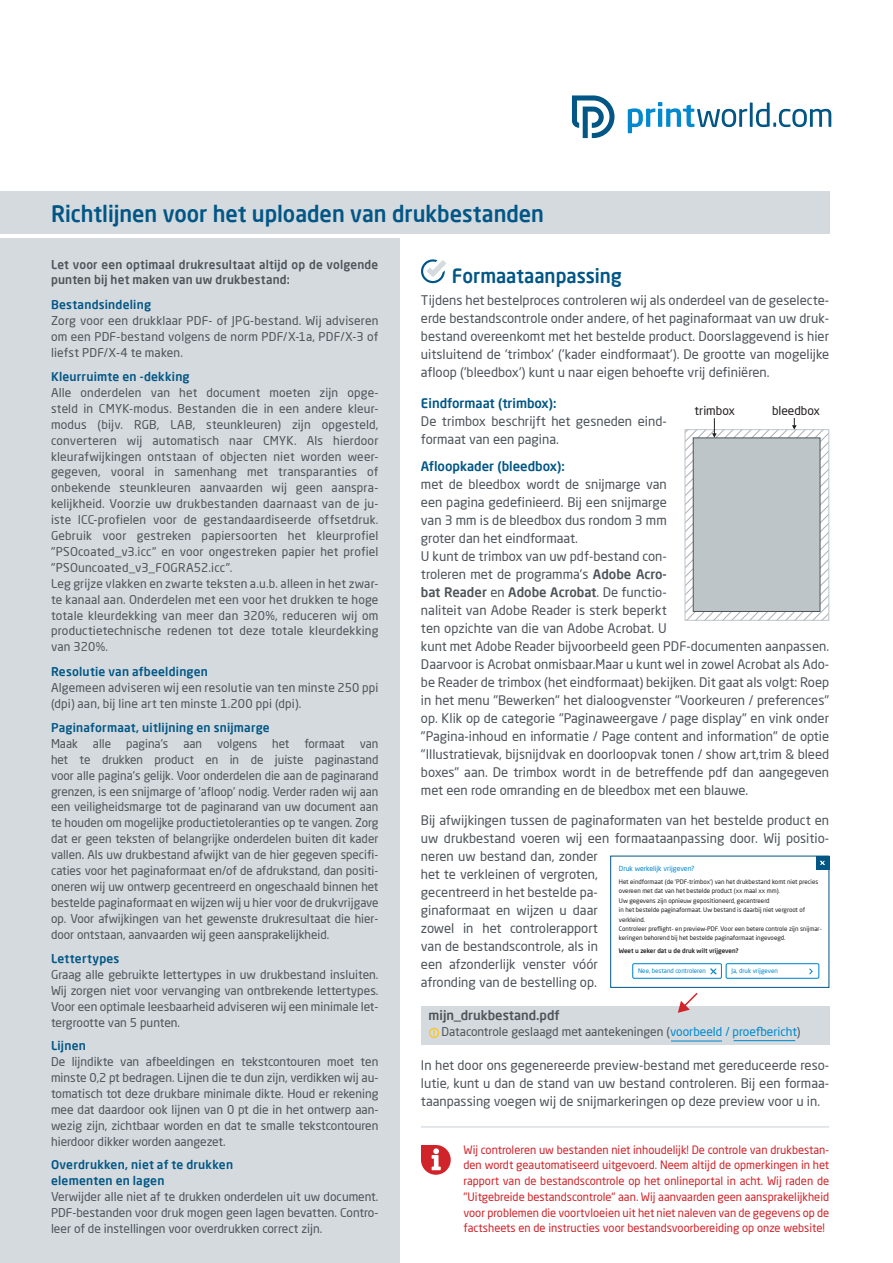
<style>
.page{position:relative;width:893px;height:1263px;background:#fff}
.page>*{position:absolute;margin:0;border:0;box-sizing:border-box;transform-origin:0 0}
.t1{font:500 22.5px "Neo Sans Pro";color:#015685;scale:.96 1}
.t2{font:500 19.5px "Neo Sans Pro";color:#015685;scale:.96 1}
.t3{font:13.05px/18px "Neo Sans Pro";color:#4d545a}
.t4{font:500 13.05px "Neo Sans Pro";color:#015685}
.t5{font:500 12.9px "Neo Sans Pro";color:#4d545a}
.t6{font:12px/15.9px "Neo Sans Pro";letter-spacing:.01em;color:#4d545a;text-align:justify}
.t7{font:500 12px/15.9px "Neo Sans Pro";letter-spacing:.02em;color:#015685}
.t8{font:500 12px/15.9px "Neo Sans Pro";letter-spacing:.02em;color:#4d545a}
.t9{font:12px "Neo Sans Pro";color:#231f20}
.t10{font:11.4px/15.8px "Neo Sans Pro";color:#d1232a;text-align:justify}
.t11{font:6.9px "Neo Sans Pro";color:#0089cf}
.t12{font:6.15px/9.4px "Neo Sans Pro";color:#231f20}
.t13{font:6.15px "Neo Sans Pro";color:#0089cf}
.t14{font:500 6.15px "Neo Sans Pro";color:#231f20}
.s1{font-weight:500}
.s2{color:#0089cf}
</style>
<div class="page">
<div style="left:0;top:191px;width:829px;height:43px;background:#d4dade"></div>
<svg style="left:421px;top:1145px;width:30px;height:30px"></svg>
<div style="left:0;top:238px;width:400px;height:1025px;background:#d4dade"></div>
<div style="left:610px;top:856px;width:219px;height:132px;background:#fff;border:1px solid #015685"></div>
<div style="left:816px;top:856px;width:13px;height:13px;background:#015685"></div>
<svg style="left:820px;top:860px;width:5px;height:5px"></svg>
<div style="left:632px;top:963px;width:90px;height:16px;border:1px solid #0089cf"></div>
<div style="left:726px;top:963px;width:93px;height:16px;border:1px solid #0089cf"></div>
<svg style="left:710px;top:968px;width:7px;height:7px"></svg>
<svg style="left:809px;top:968px;width:4px;height:7px"></svg>
<hr style="left:421px;top:1126px;width:408px;height:2px;background:#dce0e3">
<svg style="left:421px;top:259px;width:25px;height:24px"></svg>
<svg style="left:685px;top:418px;width:144px;height:202px"></svg>
<div style="left:421px;top:1006px;width:408px;height:39px;background:#d4dade"></div>
<div style="left:429px;top:1028px;width:10px;height:10px;border:1px solid #fec210;border-radius:50%"></div>
<svg style="left:433px;top:1030px;width:2px;height:6px"></svg>
<hr style="left:671px;top:1041px;width:51px;height:1px;background:#0089cf">
<hr style="left:734px;top:1040px;width:61px;height:1px;background:#0089cf">
<svg style="left:678px;top:992px;width:20px;height:21px"></svg>
<svg style="left:628px;top:102px;width:203px;height:31px"></svg>
<svg style="left:572px;top:96px;width:42px;height:42px"></svg>
<h1 class="t1" style="left:51px;top:200px;width:515px">Richtlijnen voor het uploaden van drukbestanden</h1>
<p class="t8" style="left:51px;top:256px;width:329px">Let voor een optimaal drukresultaat altijd op de volgende punten bij het maken van uw drukbestand:</p>
<p class="t7" style="left:51px;top:296px;width:101px">Bestandsindeling</p>
<p class="t6" style="left:51px;top:312px;width:329px">Zorg voor een drukklaar PDF- of JPG-bestand. Wij adviseren om een PDF-bestand volgens de norm PDF/X-1a, PDF/X-3 of liefst PDF/X-4 te maken.</p>
<p class="t7" style="left:51px;top:368px;width:140px">Kleurruimte en -dekking</p>
<p class="t6" style="left:51px;top:384px;width:329px;text-align:left">Alle onderdelen van het document moeten zijn opge&shy;steld in CMYK-modus. Bestanden die in een andere kleur&shy;modus (bijv. RGB, LAB, steunkleuren) zijn opgesteld, converteren wij automatisch naar CMYK. Als hierdoor kleurafwijkingen ontstaan of objecten niet worden weer&shy;gegeven, vooral in samenhang met transparanties of onbekende steunkleuren aanvaarden wij geen aanspra&shy;kelijkheid. Voorzie uw drukbestanden daarnaast van de ju&shy;iste ICC-profielen voor de gestandaardiseerde offsetdruk.<br>Gebruik voor gestreken papiersoorten het kleurprofiel "PSOcoated_v3.icc" en voor ongestreken papier het profiel "PSOuncoated_v3_FOGRA52.icc".<br>Leg grijze vlakken en zwarte teksten a.u.b. alleen in het zwar&shy;te kanaal aan. Onderdelen met een voor het drukken te hoge totale kleurdekking van meer dan 320%, reduceren wij om productietechnische redenen tot deze totale kleurdekking van 320%.</p>
<p class="t7" style="left:51px;top:663px;width:159px">Resolutie van afbeeldingen</p>
<p class="t6" style="left:51px;top:679px;width:329px">Algemeen adviseren wij een resolutie van ten minste 250 ppi (dpi) aan, bij line art ten minste 1.200 ppi (dpi).</p>
<p class="t7" style="left:51px;top:719px;width:220px">Paginaformaat, uitlijning en snijmarge</p>
<p class="t6" style="left:51px;top:735px;width:329px">Maak alle pagina's aan volgens het formaat van het te drukken product en in de juiste paginastand voor alle pagina's gelijk. Voor onderdelen die aan de paginarand grenzen, is een snijmarge of 'afloop' nodig. Verder raden wij aan een veiligheidsmarge tot de paginarand van uw document aan te houden om mogelijke productietoleranties op te vangen. Zorg dat er geen teksten of belangrijke onderdelen buiten dit kader vallen. Als uw drukbestand afwijkt van de hier gegeven specifi&shy;caties voor het paginaformaat en/of de afdrukstand, dan positi&shy;oneren wij uw ontwerp gecentreerd en ongeschaald binnen het bestelde paginaformaat en wijzen wij u hier voor de drukvrijgave op. Voor afwijkingen van het gewenste drukresultaat die hier&shy;door ontstaan, aanvaarden wij geen aansprakelijkheid.</p>
<p class="t7" style="left:51px;top:950px;width:70px">Lettertypes</p>
<p class="t6" style="left:51px;top:966px;width:329px">Graag alle gebruikte lettertypes in uw drukbestand insluiten.<br>Wij zorgen niet voor vervanging van ontbrekende lettertypes.<br>Voor een optimale leesbaarheid adviseren wij een minimale let&shy;tergrootte van 5 punten.</p>
<p class="t7" style="left:51px;top:1037px;width:36px">Lijnen</p>
<p class="t6" style="left:51px;top:1053px;width:329px">De lijndikte van afbeeldingen en tekstcontouren moet ten minste 0,2 pt bedragen. Lijnen die te dun zijn, verdikken wij au&shy;tomatisch tot deze drukbare minimale dikte. Houd er rekening mee dat daardoor ook lijnen van 0 pt die in het ontwerp aan&shy;wezig zijn, zichtbaar worden en dat te smalle tekstcontouren hierdoor dikker worden aangezet.</p>
<p class="t7" style="left:51px;top:1156px;width:184px">Overdrukken, niet af te drukken elementen en lagen</p>
<p class="t6" style="left:51px;top:1188px;width:329px">Verwijder alle niet af te drukken onderdelen uit uw document.<br>PDF-bestanden voor druk mogen geen lagen bevatten. Contro&shy;leer of de instellingen voor overdrukken correct zijn.</p>
<h2 class="t2" style="left:452px;top:264px;width:179px">Formaataanpassing</h2>
<p class="t3" style="left:421px;top:291px;width:410px;text-align:justify">Tijdens het bestelproces controleren wij als onderdeel van de geselecte&shy;erde bestandscontrole onder andere, of het paginaformaat van uw druk&shy;bestand overeenkomt met het bestelde product. Doorslaggevend is hier uitsluitend de 'trimbox' ('kader eindformaat'). De grootte van mogelijke afloop ('bleedbox') kunt u naar eigen behoefte vrij definiëren.</p>
<p class="t4" style="left:421px;top:395px;width:137px">Eindformaat (trimbox):</p>
<p class="t3" style="left:421px;top:412px;width:247px">De trimbox beschrijft het gesneden eind&shy;formaat van een pagina.</p>
<p class="t4" style="left:421px;top:458px;width:145px">Afloopkader (bleedbox):</p>
<p class="t3" style="left:421px;top:475px;width:410px">met de bleedbox wordt de snijmarge van<br>een pagina gedefinieerd. Bij een snijmarge<br>van 3 mm is de bleedbox dus rondom 3 mm<br>groter dan het eindformaat.<br>U kunt de trimbox van uw pdf-bestand con-<br>troleren met de programma's <span class="s1">Adobe Acro-<br>bat Reader</span> en <span class="s1">Adobe Acrobat</span>. De functio-<br>naliteit van Adobe Reader is sterk beperkt<br>ten opzichte van die van Adobe Acrobat. U<br>kunt met Adobe Reader bijvoorbeeld geen PDF-documenten aanpassen.<br>Daarvoor is Acrobat onmisbaar.Maar u kunt wel in zowel Acrobat als Ado&shy;be Reader de trimbox (het eindformaat) bekijken. Dit gaat als volgt: Roep in het menu "Bewerken" het dialoogvenster "Voorkeuren / preferences" op. Klik op de categorie "Paginaweergave / page display" en vink onder "Pagina-inhoud en informatie / Page content and information" de optie "Illustratievak, bijsnijdvak en doorloopvak tonen / show art,trim &amp; bleed boxes" aan. De trimbox wordt in de betreffende pdf dan aangegeven met een rode omranding en de bleedbox met een blauwe.</p>
<p class="t3" style="left:421px;top:811px;width:410px">Bij afwijkingen tussen de paginaformaten van het bestelde product en uw drukbestand voeren wij een formaataanpassing door. Wij positio&shy;neren uw bestand dan, zonder<br>het te verkleinen of vergroten,<br>gecentreerd in het bestelde pa-<br>ginaformaat en wijzen u daar<br>zowel in het controlerapport<br>van de bestandscontrole, als in<br>een afzonderlijk venster vóór<br>afronding van de bestelling op.</p>
<p class="t9" style="left:695px;top:403px;width:42px">trimbox</p>
<p class="t9" style="left:772px;top:403px;width:50px">bleedbox</p>
<p class="t11" style="left:619px;top:864px;width:77px">Druk werkelijk vrijgeven?</p>
<p class="t12" style="left:619px;top:877px;width:204px">Het eindformaat (de 'PDF-trimbox') van het drukbestand komt niet precies overeen met dat van het bestelde product (xx maal xx mm).<br>Uw gegevens zijn opnieuw gepositioneerd, gecentreerd<br>in het bestelde paginaformaat. Uw bestand is daarbij niet vergroot of verkleind.<br>Controleer preflight- en preview-PDF. Voor een betere controle zijn snijmar&shy;keringen behorend bij het bestelde paginaformaat ingevoegd.</p>
<p class="t14" style="left:619px;top:947px;width:121px">Weet u zeker dat u de druk wilt vrijgeven?</p>
<p class="t13" style="left:638px;top:967px;width:69px">Nee, bestand controleren</p>
<p class="t13" style="left:731px;top:967px;width:48px">Ja, druk vrijgeven</p>
<p class="t5" style="left:429px;top:1007px;width:132px">mijn_drukbestand.pdf</p>
<p class="t6" style="left:441px;top:1023px;width:361px">Datacontrole geslaagd met aantekeningen (<span class="s2">voorbeeld / proefbericht</span>)</p>
<p class="t3" style="left:421px;top:1056px;width:410px;text-align:justify">In het door ons gegenereerde preview-bestand met gereduceerde reso&shy;lutie, kunt u dan de stand van uw bestand controleren. Bij een formaa&shy;taanpassing voegen wij de snijmarkeringen op deze preview voor u in.</p>
<p class="t10" style="left:463px;top:1141px;width:367px">Wij controleren uw bestanden niet inhoudelijk! De controle van drukbestan&shy;den wordt geautomatiseerd uitgevoerd. Neem altijd de opmerkingen in het rapport van de bestandscontrole op het onlineportal in acht. Wij raden de "Uitgebreide bestandscontrole" aan. Wij aanvaarden geen aansprakelijkheid voor problemen die voortvloeien uit het niet naleven van de gegevens op de factsheets en de instructies voor bestandsvoorbereiding op onze website!</p>
</div>
